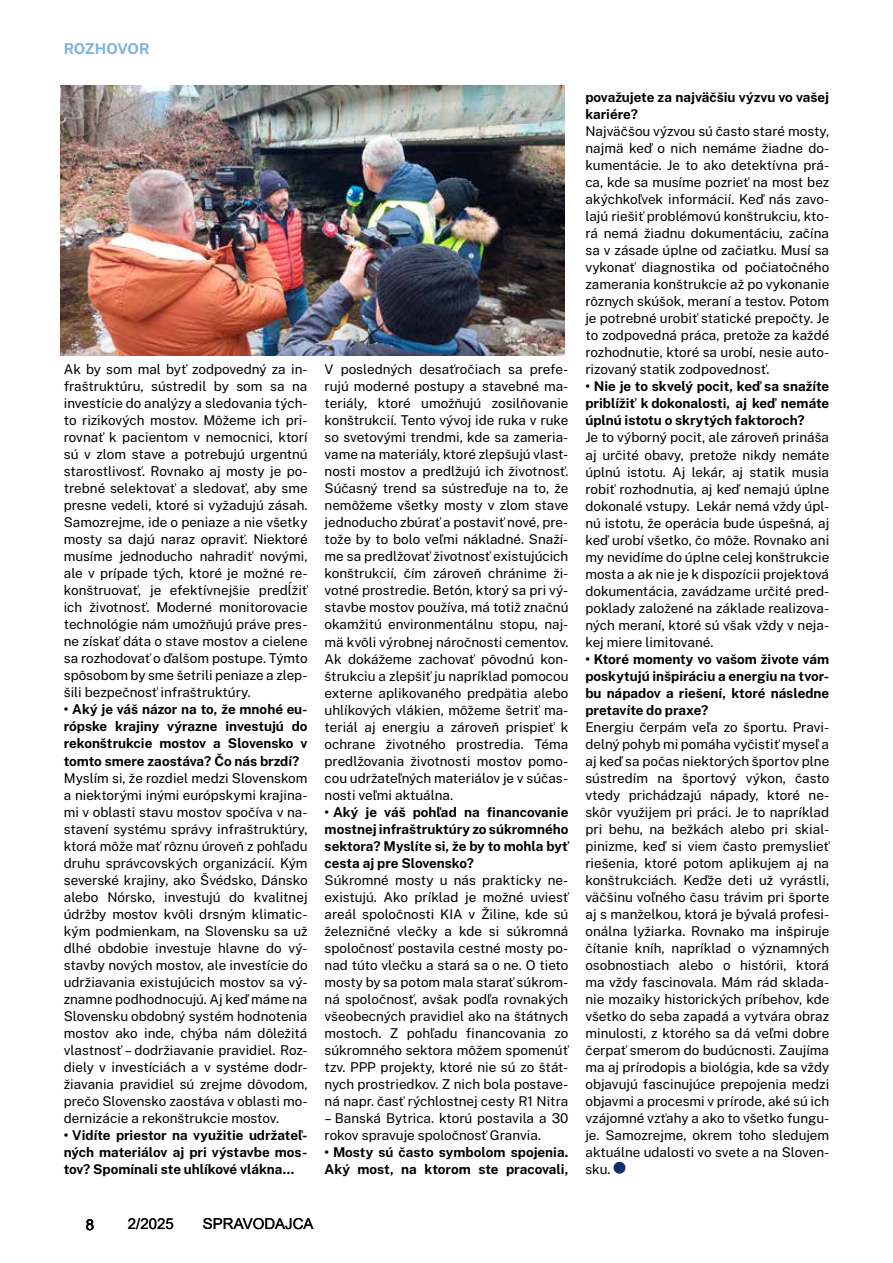
<style>
.page{position:relative;width:893px;height:1263px;background:#fff}
.page>*{position:absolute;margin:0;border:0;box-sizing:border-box;transform-origin:0 0}
.t1{font:15px "Arial";color:#000}
.t2{font:700 15px "Public Sans";letter-spacing:-.015em;color:#7db3e1}
.t3{font:13.5px/17px "Public Sans";color:#000;text-align:justify}
.t4{font:700 13.5px/17px "Public Sans";color:#000;text-align:justify}
</style>
<div class="page">
<div style="left:614px;top:1162px;width:11px;height:12px;background:#0f306d;border-radius:50%"></div>
<img style="left:61px;top:86px;width:504px;height:269px">
<p class="t2" style="left:64px;top:37px;width:87px">ROZHOVOR</p>
<p class="t3" style="left:64px;top:360px;width:245px">Ak by som mal byť zodpovedný za in&shy;fraštruktúru, sústredil by som sa na investície do analýzy a sledovania tých&shy;to rizikových mostov. Môžeme ich pri&shy;rovnať k pacientom v nemocnici, ktorí sú v zlom stave a potrebujú urgentnú starostlivosť. Rovnako aj mosty je po&shy;trebné selektovať a sledovať, aby sme presne vedeli, ktoré si vyžadujú zásah.<br>Samozrejme, ide o peniaze a nie všetky mosty sa dajú naraz opraviť. Niektoré musíme jednoducho nahradiť novými, ale v prípade tých, ktoré je možné re&shy;konštruovať, je efektívnejšie predĺžiť ich životnosť. Moderné monitorovacie technológie nám umožňujú práve pres&shy;ne získať dáta o stave mostov a cielene sa rozhodovať o ďalšom postupe. Týmto spôsobom by sme šetrili peniaze a zlep&shy;šili bezpečnosť infraštruktúry.</p>
<p class="t4" style="left:64px;top:700px;width:245px">• Aký je váš názor na to, že mnohé eu&shy;rópske krajiny výrazne investujú do rekonštrukcie mostov a Slovensko v tomto smere zaostáva? Čo nás brzdí?</p>
<p class="t3" style="left:64px;top:768px;width:245px">Myslím si, že rozdiel medzi Slovenskom a niektorými inými európskymi krajina&shy;mi v oblasti stavu mostov spočíva v na&shy;stavení systému správy infraštruktúry, ktorá môže mať rôznu úroveň z pohľadu druhu správcovských organizácií. Kým severské krajiny, ako Švédsko, Dánsko alebo Nórsko, investujú do kvalitnej údržby mostov kvôli drsným klimatic&shy;kým podmienkam, na Slovensku sa už dlhé obdobie investuje hlavne do vý&shy;stavby nových mostov, ale investície do udržiavania existujúcich mostov sa vý&shy;znamne podhodnocujú. Aj keď máme na Slovensku obdobný systém hodnotenia mostov ako inde, chýba nám dôležitá vlastnosť – dodržiavanie pravidiel. Roz&shy;diely v investíciách a v systéme dodr&shy;žiavania pravidiel sú zrejme dôvodom, prečo Slovensko zaostáva v oblasti mo&shy;dernizácie a rekonštrukcie mostov.</p>
<p class="t4" style="left:64px;top:1125px;width:245px">• Vidíte priestor na využitie udržateľ&shy;ných materiálov aj pri výstavbe mos&shy;tov? Spomínali ste uhlíkové vlákna...</p>
<p class="t3" style="left:325px;top:360px;width:245px">V posledných desaťročiach sa prefe&shy;rujú moderné postupy a stavebné ma&shy;teriály, ktoré umožňujú zosilňovanie konštrukcií. Tento vývoj ide ruka v ruke so svetovými trendmi, kde sa zameria&shy;vame na materiály, ktoré zlepšujú vlast&shy;nosti mostov a predlžujú ich životnosť.<br>Súčasný trend sa sústreďuje na to, že nemôžeme všetky mosty v zlom stave jednoducho zbúrať a postaviť nové, pre&shy;tože by to bolo veľmi nákladné. Snaží&shy;me sa predlžovať životnosť existujúcich konštrukcií, čím zároveň chránime ži&shy;votné prostredie. Betón, ktorý sa pri vý&shy;stavbe mostov používa, má totiž značnú okamžitú environmentálnu stopu, naj&shy;mä kvôli výrobnej náročnosti cementov.<br>Ak dokážeme zachovať pôvodnú kon&shy;štrukciu a zlepšiť ju napríklad pomocou externe aplikovaného predpätia alebo uhlíkových vlákien, môžeme šetriť ma&shy;teriál aj energiu a zároveň prispieť k ochrane životného prostredia. Téma predlžovania životnosti mostov pomo&shy;cou udržateľných materiálov je v súčas&shy;nosti veľmi aktuálna.</p>
<p class="t4" style="left:325px;top:802px;width:245px">• Aký je váš pohľad na financovanie mostnej infraštruktúry zo súkromného sektora? Myslíte si, že by to mohla byť cesta aj pre Slovensko?</p>
<p class="t3" style="left:325px;top:870px;width:245px">Súkromné mosty u nás prakticky ne&shy;existujú. Ako príklad je možné uviesť areál spoločnosti KIA v Žiline, kde sú železničné vlečky a kde si súkromná spoločnosť postavila cestné mosty po&shy;nad túto vlečku a stará sa o ne. O tieto mosty by sa potom mala starať súkrom&shy;ná spoločnosť, avšak podľa rovnakých všeobecných pravidiel ako na štátnych mostoch. Z pohľadu financovania zo súkromného sektora môžem spomenúť tzv. PPP projekty, ktoré nie sú zo štát&shy;nych prostriedkov. Z nich bola postave&shy;ná napr. časť rýchlostnej cesty R1 Nitra</p>
<p class="t3" style="left:325px;top:1109px;width:245px">– Banská Bytrica. ktorú postavila a 30 rokov spravuje spoločnosť Granvia.</p>
<p class="t4" style="left:325px;top:1143px;width:245px">• Mosty sú často symbolom spojenia.<br>Aký most, na ktorom ste pracovali,</p>
<p class="t4" style="left:585px;top:88px;width:245px">považujete za najväčšiu výzvu vo vašej kariére?</p>
<p class="t3" style="left:585px;top:122px;width:245px">Najväčšou výzvou sú často staré mosty, najmä keď o nich nemáme žiadne do&shy;kumentácie. Je to ako detektívna prá&shy;ca, kde sa musíme pozrieť na most bez akýchkoľvek informácií. Keď nás zavo&shy;lajú riešiť problémovú konštrukciu, kto&shy;rá nemá žiadnu dokumentáciu, začína sa v zásade úplne od začiatku. Musí sa vykonať diagnostika od počiatočného zamerania konštrukcie až po vykonanie rôznych skúšok, meraní a testov. Potom je potrebné urobiť statické prepočty. Je to zodpovedná práca, pretože za každé rozhodnutie, ktoré sa urobí, nesie auto&shy;rizovaný statik zodpovednosť.</p>
<p class="t4" style="left:585px;top:377px;width:245px">• Nie je to skvelý pocit, keď sa snažíte priblížiť k dokonalosti, aj keď nemáte úplnú istotu o skrytých faktoroch?</p>
<p class="t3" style="left:585px;top:428px;width:245px">Je to výborný pocit, ale zároveň prináša aj určité obavy, pretože nikdy nemáte úplnú istotu. Aj lekár, aj statik musia robiť rozhodnutia, aj keď nemajú úplne dokonalé vstupy. Lekár nemá vždy úpl&shy;nú istotu, že operácia bude úspešná, aj keď urobí všetko, čo môže. Rovnako ani my nevidíme do úplne celej konštrukcie mosta a ak nie je k dispozícii projektová dokumentácia, zavádzame určité pred&shy;poklady založené na základe realizova&shy;ných meraní, ktoré sú však vždy v neja&shy;kej miere limitované.</p>
<p class="t4" style="left:585px;top:649px;width:245px">• Ktoré momenty vo vašom živote vám poskytujú inšpiráciu a energiu na tvor&shy;bu nápadov a riešení, ktoré následne pretavíte do praxe?</p>
<p class="t3" style="left:585px;top:717px;width:245px">Energiu čerpám veľa zo športu. Pravi&shy;delný pohyb mi pomáha vyčistiť myseľ a aj keď sa počas niektorých športov plne sústredím na športový výkon, často vtedy prichádzajú nápady, ktoré ne&shy;skôr využijem pri práci. Je to napríklad pri behu, na bežkách alebo pri skial&shy;pinizme, keď si viem často premyslieť riešenia, ktoré potom aplikujem aj na konštrukciách. Keďže deti už vyrástli, väčšinu voľného času trávim pri športe aj s manželkou, ktorá je bývalá profesi&shy;onálna lyžiarka. Rovnako ma inšpiruje čítanie kníh, napríklad o významných osobnostiach alebo o histórii, ktorá ma vždy fascinovala. Mám rád sklada&shy;nie mozaiky historických príbehov, kde všetko do seba zapadá a vytvára obraz minulosti, z ktorého sa dá veľmi dobre čerpať smerom do budúcnosti. Zaujíma ma aj prírodopis a biológia, kde sa vždy objavujú fascinujúce prepojenia medzi objavmi a procesmi v prírode, aké sú ich vzájomné vzťahy a ako to všetko fungu&shy;je. Samozrejme, okrem toho sledujem aktuálne udalosti vo svete a na Sloven&shy;sku.</p>
<p class="t1" style="left:86px;top:1214px;width:10px">8</p>
<p class="t1" style="left:128px;top:1214px;width:47px">2/2025</p>
<p class="t1" style="left:203px;top:1214px;width:112px">SPRAVODAJCA</p>
</div>
